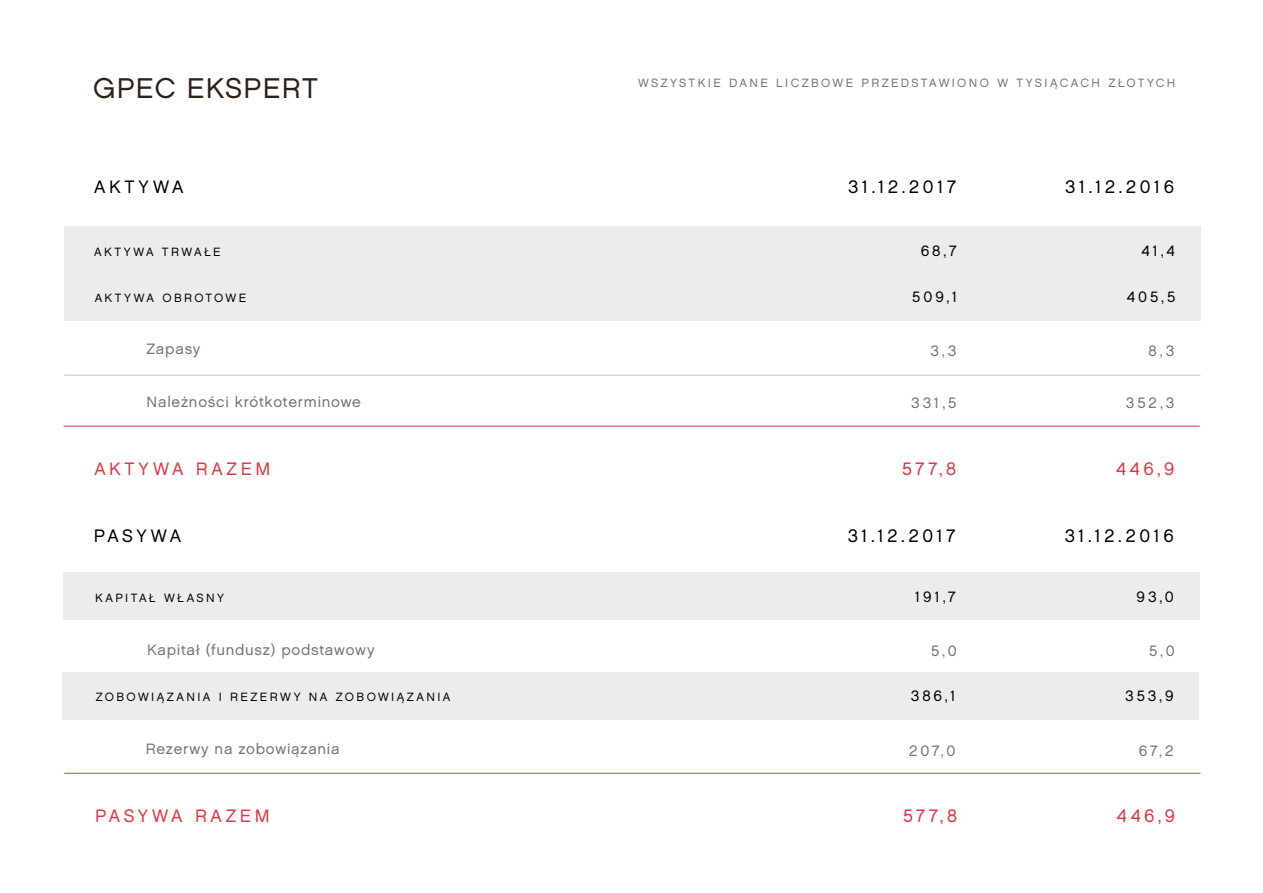
<style>
.page{position:relative;width:1263px;height:893px;background:#fff}
.page>*{position:absolute;margin:0;border:0;box-sizing:border-box;transform-origin:0 0}
.t1{font:28.5px "Chalet London Nineteen Sixty";letter-spacing:.05em;color:#2d221a}
.t2{font:18px "Chalet London Nineteen Sixty";letter-spacing:.2em;color:#000}
.t3{font:18px "Chalet London Nineteen Sixty";letter-spacing:.2em;color:#df3844}
.t4{font:15px "Chalet London Nineteen Sixty";letter-spacing:.05em;color:#757575}
.t5{font:15px "Chalet London Nineteen Sixty";letter-spacing:.2em;color:#020304}
.t6{font:12px "Chalet London Nineteen Sixty";letter-spacing:.2em;color:#020304}
.t7{font:12px "Chalet London Nineteen Sixty";letter-spacing:.2em;color:#757575}
</style>
<div class="page">
<div style="left:64px;top:226px;width:1136px;height:48px;background:#ececed"></div>
<div style="left:64px;top:274px;width:1136px;height:47px;background:#ececed"></div>
<div style="left:63px;top:573px;width:1136px;height:47px;background:#ececed"></div>
<div style="left:63px;top:672px;width:1136px;height:48px;background:#ececed"></div>
<hr style="left:63px;top:426px;width:1136px;height:1px;background:#df3844">
<hr style="left:64px;top:375px;width:1136px;height:1px;background:#c4c4c3">
<hr style="left:64px;top:773px;width:1136px;height:1px;background:#df3844">
<h1 class="t1" style="left:93px;top:71px;width:226px">GPEC EKSPERT</h1>
<p class="t7" style="left:638px;top:76px;width:539px">WSZYSTKIE DANE LICZBOWE PRZEDSTAWIONO W TYSIĄCACH ZŁOTYCH</p>
<p class="t2" style="left:94px;top:175px;width:91px">AKTYWA</p>
<p class="t2" style="left:848px;top:175px;width:109px">31.12.2017</p>
<p class="t2" style="left:1065px;top:175px;width:111px">31.12.2016</p>
<p class="t6" style="left:94px;top:244px;width:128px">AKTYWA TRWAŁE</p>
<p class="t5" style="left:921px;top:241px;width:38px">68,7</p>
<p class="t5" style="left:1141px;top:241px;width:35px">41,4</p>
<p class="t6" style="left:95px;top:290px;width:153px">AKTYWA OBROTOWE</p>
<p class="t5" style="left:912px;top:287px;width:46px">509,1</p>
<p class="t5" style="left:1127px;top:287px;width:50px">405,5</p>
<p class="t4" style="left:146px;top:340px;width:55px">Zapasy</p>
<p class="t4" style="left:930px;top:341px;width:27px">3,3</p>
<p class="t4" style="left:1148px;top:341px;width:27px">8,3</p>
<p class="t4" style="left:147px;top:392px;width:216px">Należności krótkoterminowe</p>
<p class="t4" style="left:911px;top:394px;width:47px">331,5</p>
<p class="t4" style="left:1126px;top:394px;width:50px">352,3</p>
<p class="t3" style="left:94px;top:458px;width:178px">AKTYWA RAZEM</p>
<p class="t3" style="left:902px;top:458px;width:55px">577,8</p>
<p class="t3" style="left:1116px;top:458px;width:60px">446,9</p>
<p class="t2" style="left:94px;top:525px;width:89px">PASYWA</p>
<p class="t2" style="left:848px;top:525px;width:109px">31.12.2017</p>
<p class="t2" style="left:1065px;top:525px;width:111px">31.12.2016</p>
<p class="t6" style="left:95px;top:590px;width:130px">KAPITAŁ WŁASNY</p>
<p class="t5" style="left:915px;top:587px;width:42px">191,7</p>
<p class="t5" style="left:1136px;top:587px;width:39px">93,0</p>
<p class="t4" style="left:147px;top:640px;width:229px">Kapitał (fundusz) podstawowy</p>
<p class="t4" style="left:931px;top:642px;width:27px">5,0</p>
<p class="t4" style="left:1149px;top:642px;width:27px">5,0</p>
<p class="t6" style="left:96px;top:689px;width:356px">ZOBOWIĄZANIA I REZERWY NA ZOBOWIĄZANIA</p>
<p class="t5" style="left:911px;top:686px;width:46px">386,1</p>
<p class="t5" style="left:1125px;top:686px;width:50px">353,9</p>
<p class="t4" style="left:146px;top:740px;width:195px">Rezerwy na zobowiązania</p>
<p class="t4" style="left:909px;top:741px;width:48px">207,0</p>
<p class="t4" style="left:1139px;top:741px;width:36px">67,2</p>
<p class="t3" style="left:95px;top:805px;width:176px">PASYWA RAZEM</p>
<p class="t3" style="left:903px;top:805px;width:55px">577,8</p>
<p class="t3" style="left:1117px;top:805px;width:60px">446,9</p>
</div>
